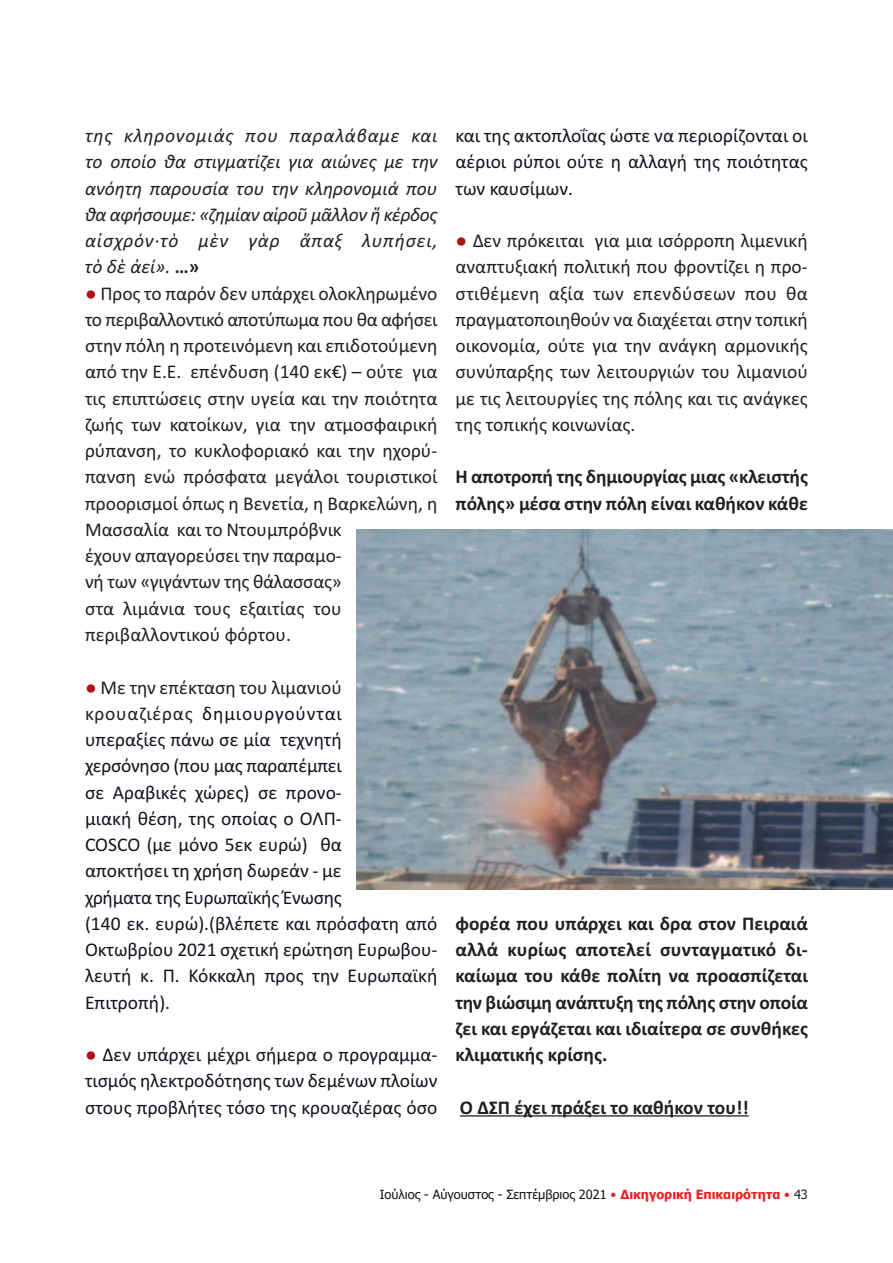
<style>
.page{position:relative;width:893px;height:1263px;background:#fff}
.page>*{position:absolute;margin:0;border:0;box-sizing:border-box;transform-origin:0 0}
.t1{font:19.5px/26.2px "Calibri";color:#231f20}
.t2{font:19.5px/26.2px "Calibri";color:#12141d;text-align:justify}
.t3{font:700 19.5px/26.2px "Calibri";letter-spacing:-.005em;color:#231f20}
.t4{font:italic 19.5px/26.2px "Calibri";letter-spacing:.01em;color:#231f20;text-align:justify}
.t5{font:12.75px "Tahoma";color:#181413}
.s1{font-weight:700;font-style:normal}
.s2{color:#ad1217}
.s3{color:#231f20}
.s4{color:#ee1d23}
.s5{font-weight:700;color:#ee1d23}
</style>
<div class="page">
<hr style="left:460px;top:1115px;width:289px;height:1px;background:#231f20">
<img style="left:357px;top:530px;width:536px;height:360px">
<p class="t4" style="left:85px;top:122px;width:354px">της κληρονομιάς που παραλάβαμε και το οποίο θα στιγματίζει για αιώνες με την ανόητη παρουσία του την κληρονομιά που θα αφήσουμε: «ζημίαν αἱροῦ μᾶλλον ἤ κέρδος αἰσχρόν∙τὸ μὲν γὰρ ἅπαξ λυπήσει, τὸ δὲ ἀεί». <span class="s1">…»</span></p>
<p class="t1" style="left:85px;top:282px;width:354px"><span class="s2">●</span> Προς το παρόν δεν υπάρχει ολοκληρωμένο το περιβαλλοντικό αποτύπωμα που θα αφήσει στην πόλη η προτεινόμενη και επιδοτούμενη από την Ε.Ε. επένδυση (140 εκ€) – ούτε για τις επιπτώσεις στην υγεία και την ποιότητα ζωής των κατοίκων, για την ατμοσφαιρική ρύπανση, το κυκλοφοριακό και την ηχορύ&shy;πανση ενώ πρόσφατα μεγάλοι τουριστικοί προορισμοί όπως η Βενετία, η Βαρκελώνη, η Μασσαλία και το Ντουμπρόβνικ<br>έχουν απαγορεύσει την παραμο-<br>νή των «γιγάντων της θάλασσας»<br>στα λιμάνια τους εξαιτίας του περιβαλλοντικού φόρτου.</p>
<p class="t2" style="left:85px;top:675px;width:354px;text-align:left"><span class="s2">●</span> <span class="s3">Με την επέκταση του λιμανιού κρουαζιέρας</span> δημιουργούνται<br>υπεραξίες πάνω σε μία τεχνητή<br>χερσόνησο (που μας παραπέμπει<br>σε Αραβικές χώρες) σε προνο-<br>μιακή θέση, της οποίας ο ΟΛΠ-<br>COSCO (με μόνο 5εκ ευρώ) θα<br>αποκτήσει τη χρήση δωρεάν - με<br>χρήματα της Ευρωπαϊκής Ένωσης<br>(140 εκ. ευρώ).(βλέπετε και πρόσφατη από<br>Οκτωβρίου 2021 σχετική ερώτηση Ευρωβου&shy;λευτή κ. Π. Κόκκαλη προς την Ευρωπαϊκή<br>Επιτροπή).</p>
<p class="t2" style="left:85px;top:1043px;width:354px"><span class="s2">●</span> Δεν υπάρχει μέχρι σήμερα ο προγραμμα&shy;τισμός ηλεκτροδότησης των δεμένων πλοίων στους προβλήτες τόσο της κρουαζιέρας όσο</p>
<p class="t2" style="left:455px;top:124px;width:354px">και της ακτοπλοΐας ώστε να περιορίζονται οι αέριοι ρύποι ούτε η αλλαγή της ποιότητας των καυσίμων.</p>
<p class="t1" style="left:455px;top:229px;width:354px;text-align:justify"><span class="s2">●</span> Δεν πρόκειται για μια ισόρροπη λιμενική αναπτυξιακή πολιτική που φροντίζει η προ&shy;στιθέμενη αξία των επενδύσεων που θα πραγματοποιηθούν να διαχέεται στην τοπική οικονομία, ούτε για την ανάγκη αρμονικής συνύπαρξης των λειτουργιών του λιμανιού με τις λειτουργίες της πόλης και τις ανάγκες της τοπικής κοινωνίας.</p>
<p class="t3" style="left:455px;top:464px;width:354px">Η αποτροπή της δημιουργίας μιας «κλειστής πόλης» μέσα στην πόλη είναι καθήκον κάθε</p>
<p class="t3" style="left:455px;top:910px;width:354px;text-align:justify">φορέα που υπάρχει και δρα στον Πειραιά αλλά κυρίως αποτελεί συνταγματικό δι&shy;καίωμα του κάθε πολίτη να προασπίζεται την βιώσιμη ανάπτυξη της πόλης στην οποία ζει και εργάζεται και ιδιαίτερα σε συνθήκες κλιματικής κρίσης.</p>
<p class="t3" style="left:460px;top:1094px;width:290px">Ο ΔΣΠ έχει πράξει το καθήκον του!!</p>
<p class="t5" style="left:380px;top:1187px;width:430px">Ιούλιος - Αύγουστος - Σεπτέμβριος 2021 <span class="s4">•</span> <span class="s5">Δικηγορική Επικαιρότητα</span> <span class="s4">•</span> <span class="s3">43</span></p>
</div>
